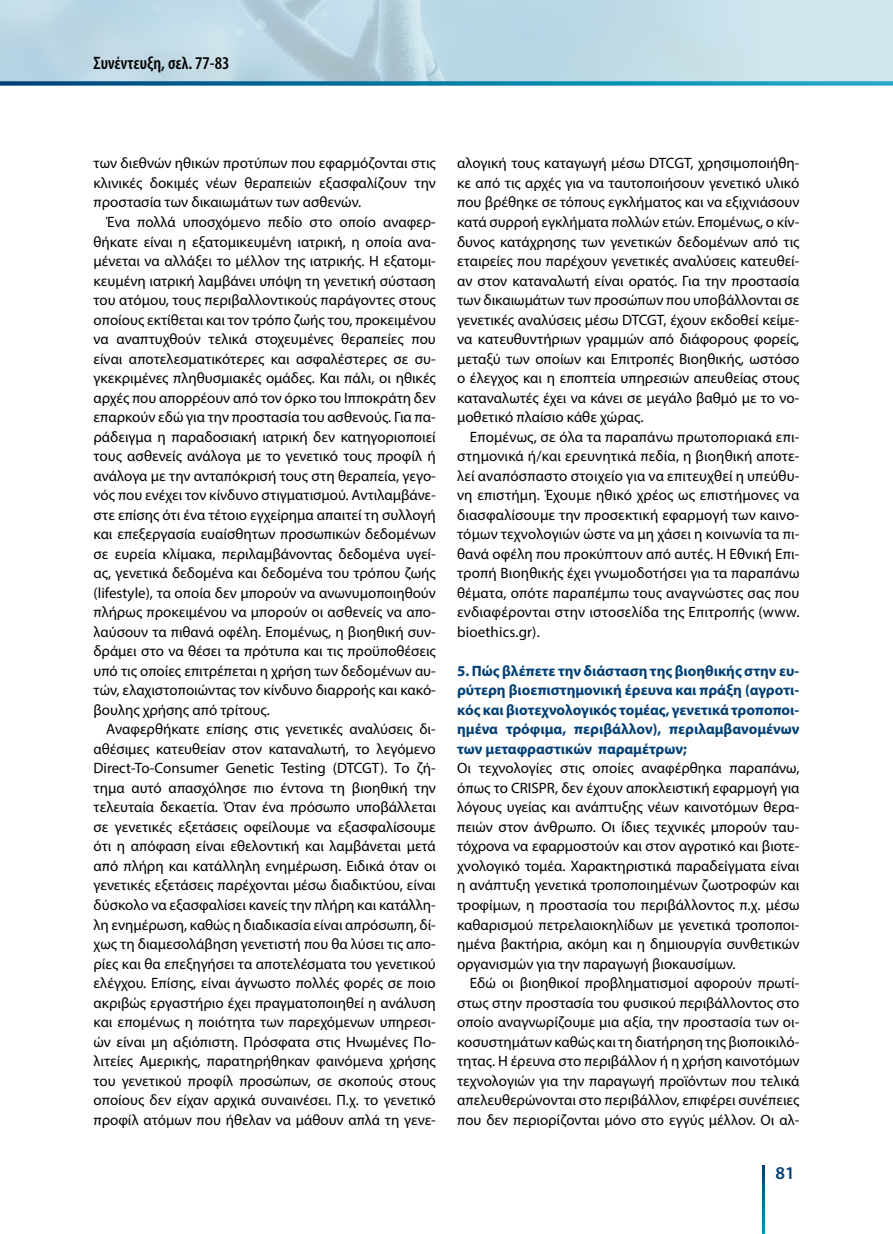
<style>
.page{position:relative;width:893px;height:1234px;background:#fff}
.page>*{position:absolute;margin:0;border:0;box-sizing:border-box;transform-origin:0 0}
.t1{font:600 condensed 18px "Myriad Pro";color:#000}
.t2{font:600 18px "Myriad Pro";color:#003f75}
.t3{font:15px/19.5px "Myriad Pro";color:#000;text-align:justify}
.t4{font:700 15px/19.5px "Myriad Pro";color:#003f75;text-align:justify}
</style>
<div class="page">
<svg style="left:0;top:0;width:893px;height:81px;background:#bfdae5"></svg>
<svg style="left:0;top:81px;width:893px;height:4px;background:#1380a7"></svg>
<svg style="left:762px;top:1165px;width:2px;height:68px"></svg>
<p class="t1" style="left:94px;top:52px;width:137px">Συνέντευξη, σελ. 77-83</p>
<p class="t3" style="left:94px;top:153px;width:344px">των διεθνών ηθικών προτύπων που εφαρμόζονται στις κλινικές δοκιμές νέων θεραπειών εξασφαλίζουν την προστασία των δικαιωμάτων των ασθενών.</p>
<p class="t3" style="left:94px;top:212px;width:344px;text-indent:13px">Ένα πολλά υποσχόμενο πεδίο στο οποίο αναφερ&shy;θήκατε είναι η εξατομικευμένη ιατρική, η οποία ανα&shy;μένεται να αλλάξει το μέλλον της ιατρικής. Η εξατομι&shy;κευμένη ιατρική λαμβάνει υπόψη τη γενετική σύσταση του ατόμου, τους περιβαλλοντικούς παράγοντες στους οποίους εκτίθεται και τον τρόπο ζωής του, προκειμένου να αναπτυχθούν τελικά στοχευμένες θεραπείες που είναι αποτελεσματικότερες και ασφαλέστερες σε συ&shy;γκεκριμένες πληθυσμιακές ομάδες. Και πάλι, οι ηθικές αρχές που απορρέουν από τον όρκο του Ιπποκράτη δεν επαρκούν εδώ για την προστασία του ασθενούς. Για πα&shy;ράδειγμα η παραδοσιακή ιατρική δεν κατηγοριοποιεί τους ασθενείς ανάλογα με το γενετικό τους προφίλ ή ανάλογα με την ανταπόκρισή τους στη θεραπεία, γεγο&shy;νός που ενέχει τον κίνδυνο στιγματισμού. Αντιλαμβάνε&shy;στε επίσης ότι ένα τέτοιο εγχείρημα απαιτεί τη συλλογή και επεξεργασία ευαίσθητων προσωπικών δεδομένων σε ευρεία κλίμακα, περιλαμβάνοντας δεδομένα υγεί&shy;ας, γενετικά δεδομένα και δεδομένα του τρόπου ζωής (lifestyle), τα οποία δεν μπορούν να ανωνυμοποιηθούν πλήρως προκειμένου να μπορούν οι ασθενείς να απο&shy;λαύσουν τα πιθανά οφέλη. Επομένως, η βιοηθική συν&shy;δράμει στο να θέσει τα πρότυπα και τις προϋποθέσεις υπό τις οποίες επιτρέπεται η χρήση των δεδομένων αυ&shy;τών, ελαχιστοποιώντας τον κίνδυνο διαρροής και κακό&shy;βουλης χρήσης από τρίτους.</p>
<p class="t3" style="left:94px;top:719px;width:344px;text-indent:13px">Αναφερθήκατε επίσης στις γενετικές αναλύσεις δι&shy;αθέσιμες κατευθείαν στον καταναλωτή, το λεγόμενο Direct-Τo-Consumer Genetic Testing (DTCGT). Το ζή&shy;τημα αυτό απασχόλησε πιο έντονα τη βιοηθική την τελευταία δεκαετία. Όταν ένα πρόσωπο υποβάλλεται σε γενετικές εξετάσεις οφείλουμε να εξασφαλίσουμε ότι η απόφαση είναι εθελοντική και λαμβάνεται μετά από πλήρη και κατάλληλη ενημέρωση. Ειδικά όταν οι γενετικές εξετάσεις παρέχονται μέσω διαδικτύου, είναι δύσκολο να εξασφαλίσει κανείς την πλήρη και κατάλλη&shy;λη ενημέρωση, καθώς η διαδικασία είναι απρόσωπη, δί&shy;χως τη διαμεσολάβηση γενετιστή που θα λύσει τις απο&shy;ρίες και θα επεξηγήσει τα αποτελέσματα του γενετικού ελέγχου. Επίσης, είναι άγνωστο πολλές φορές σε ποιο ακριβώς εργαστήριο έχει πραγματοποιηθεί η ανάλυση και επομένως η ποιότητα των παρεχόμενων υπηρεσι&shy;ών είναι μη αξιόπιστη. Πρόσφατα στις Ηνωμένες Πο&shy;λιτείες Αμερικής, παρατηρήθηκαν φαινόμενα χρήσης του γενετικού προφίλ προσώπων, σε σκοπούς στους οποίους δεν είχαν αρχικά συναινέσει. Π.χ. το γενετικό προφίλ ατόμων που ήθελαν να μάθουν απλά τη γενε-</p>
<p class="t3" style="left:457px;top:153px;width:344px">αλογική τους καταγωγή μέσω DTCGT, χρησιμοποιήθη&shy;κε από τις αρχές για να ταυτοποιήσουν γενετικό υλικό που βρέθηκε σε τόπους εγκλήματος και να εξιχνιάσουν κατά συρροή εγκλήματα πολλών ετών. Επομένως, ο κίν&shy;δυνος κατάχρησης των γενετικών δεδομένων από τις εταιρείες που παρέχουν γενετικές αναλύσεις κατευθεί&shy;αν στον καταναλωτή είναι ορατός. Για την προστασία των δικαιωμάτων των προσώπων που υποβάλλονται σε γενετικές αναλύσεις μέσω DTCGT, έχουν εκδοθεί κείμε&shy;να κατευθυντήριων γραμμών από διάφορους φορείς, μεταξύ των οποίων και Επιτροπές Βιοηθικής, ωστόσο ο έλεγχος και η εποπτεία υπηρεσιών απευθείας στους καταναλωτές έχει να κάνει σε μεγάλο βαθμό με το νο&shy;μοθετικό πλαίσιο κάθε χώρας.</p>
<p class="t3" style="left:457px;top:426px;width:344px;text-indent:13px">Επομένως, σε όλα τα παραπάνω πρωτοποριακά επι&shy;στημονικά ή/και ερευνητικά πεδία, η βιοηθική αποτε&shy;λεί αναπόσπαστο στοιχείο για να επιτευχθεί η υπεύθυ&shy;νη επιστήμη. Έχουμε ηθικό χρέος ως επιστήμονες να διασφαλίσουμε την προσεκτική εφαρμογή των καινο&shy;τόμων τεχνολογιών ώστε να μη χάσει η κοινωνία τα πι&shy;θανά οφέλη που προκύπτουν από αυτές. Η Εθνική Επι&shy;τροπή Βιοηθικής έχει γνωμοδοτήσει για τα παραπάνω θέματα, οπότε παραπέμπω τους αναγνώστες σας που ενδιαφέρονται στην ιστοσελίδα της Επιτροπής (www. bioethics.gr).</p>
<p class="t4" style="left:457px;top:660px;width:344px">5. Πώς βλέπετε την διάσταση της βιοηθικής στην ευ&shy;ρύτερη βιοεπιστημονική έρευνα και πράξη (αγροτι&shy;κός και βιοτεχνολογικός τομέας, γενετικά τροποποι&shy;ημένα τρόφιμα, περιβάλλον), περιλαμβανομένων των μεταφραστικών παραμέτρων;</p>
<p class="t3" style="left:457px;top:758px;width:344px">Οι τεχνολογίες στις οποίες αναφέρθηκα παραπάνω, όπως το CRISPR, δεν έχουν αποκλειστική εφαρμογή για λόγους υγείας και ανάπτυξης νέων καινοτόμων θερα&shy;πειών στον άνθρωπο. Οι ίδιες τεχνικές μπορούν ταυ&shy;τόχρονα να εφαρμοστούν και στον αγροτικό και βιοτε&shy;χνολογικό τομέα. Χαρακτηριστικά παραδείγματα είναι η ανάπτυξη γενετικά τροποποιημένων ζωοτροφών και τροφίμων, η προστασία του περιβάλλοντος π.χ. μέσω καθαρισμού πετρελαιοκηλίδων με γενετικά τροποποι&shy;ημένα βακτήρια, ακόμη και η δημιουργία συνθετικών οργανισμών για την παραγωγή βιοκαυσίμων.</p>
<p class="t3" style="left:457px;top:972px;width:344px;text-indent:13px">Εδώ οι βιοηθικοί προβληματισμοί αφορούν πρωτί&shy;στως στην προστασία του φυσικού περιβάλλοντος στο οποίο αναγνωρίζουμε μια αξία, την προστασία των οι&shy;κοσυστημάτων καθώς και τη διατήρηση της βιοποικιλό&shy;τητας. Η έρευνα στο περιβάλλον ή η χρήση καινοτόμων τεχνολογιών για την παραγωγή προϊόντων που τελικά απελευθερώνονται στο περιβάλλον, επιφέρει συνέπειες που δεν περιορίζονται μόνο στο εγγύς μέλλον. Οι αλ-</p>
<p class="t2" style="left:776px;top:1161px;width:21px">81</p>
</div>
